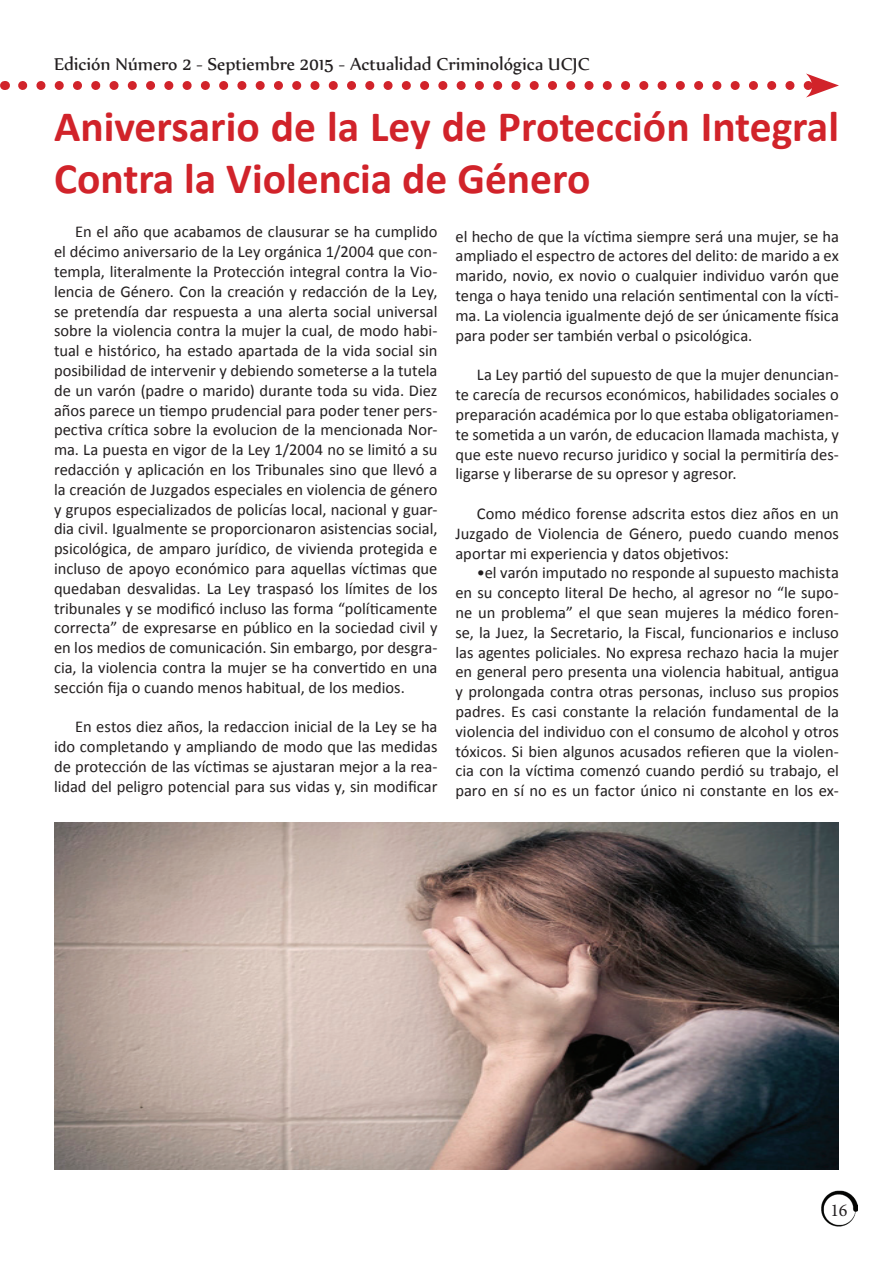
<style>
.page{position:relative;width:893px;height:1263px;background:#fff}
.page>*{position:absolute;margin:0;border:0;box-sizing:border-box;transform-origin:0 0}
.t1{font:700 43.5px/52.2px "Calibri";color:#d1232a}
.t2{font:21px "Nyala";color:#231f20}
.t3{font:18px "Minion Pro";color:#231f20}
.t4{font:16.5px/19.8px "Calibri";color:#231f20;text-align:justify}
</style>
<div class="page">
<svg style="left:23px;top:73px;width:816px;height:25px"></svg>
<img style="left:821px;top:1190px;width:37px;height:37px">
<img style="left:54px;top:822px;width:785px;height:348px">
<p class="t2" style="left:54px;top:51px;width:537px">Edición Número 2 - Septiembre 2015 - Actualidad Criminológica UCJC</p>
<h1 class="t1" style="left:54px;top:100px;width:786px">Aniversario de la Ley de Protección Integral<br>Contra la Violencia de Género</h1>
<p class="t4" style="left:54px;top:222px;width:385px;text-indent:21px">En el año que acabamos de clausurar se ha cumplido el décimo aniversario de la Ley orgánica 1/2004 que con&shy;templa, literalmente la Protección integral contra la Vio&shy;lencia de Género. Con la creación y redacción de la Ley, se pretendía dar respuesta a una alerta social universal sobre la violencia contra la mujer la cual, de modo habi&shy;tual e histórico, ha estado apartada de la vida social sin posibilidad de intervenir y debiendo someterse a la tutela de un varón (padre o marido) durante toda su vida. Diez años parece un tiempo prudencial para poder tener pers&shy;pectiva crítica sobre la evolucion de la mencionada Nor&shy;ma. La puesta en vigor de la Ley 1/2004 no se limitó a su redacción y aplicación en los Tribunales sino que llevó a la creación de Juzgados especiales en violencia de género y grupos especializados de policías local, nacional y guar&shy;dia civil. Igualmente se proporcionaron asistencias social, psicológica, de amparo jurídico, de vivienda protegida e incluso de apoyo económico para aquellas víctimas que quedaban desvalidas. La Ley traspasó los límites de los tribunales y se modificó incluso las forma “políticamente correcta” de expresarse en público en la sociedad civil y en los medios de comunicación. Sin embargo, por desgra&shy;cia, la violencia contra la mujer se ha convertido en una sección fija o cuando menos habitual, de los medios.</p>
<p class="t4" style="left:54px;top:717px;width:385px;text-indent:21px">En estos diez años, la redaccion inicial de la Ley se ha ido completando y ampliando de modo que las medidas de protección de las víctimas se ajustaran mejor a la rea&shy;lidad del peligro potencial para sus vidas y, sin modificar</p>
<p class="t4" style="left:455px;top:226px;width:385px">el hecho de que la víctima siempre será una mujer, se ha ampliado el espectro de actores del delito: de marido a ex marido, novio, ex novio o cualquier individuo varón que tenga o haya tenido una relación sentimental con la vícti&shy;ma. La violencia igualmente dejó de ser únicamente física para poder ser también verbal o psicológica.</p>
<p class="t4" style="left:455px;top:365px;width:385px;text-indent:21px">La Ley partió del supuesto de que la mujer denuncian&shy;te carecía de recursos económicos, habilidades sociales o preparación académica por lo que estaba obligatoriamen&shy;te sometida a un varón, de educacion llamada machista, y que este nuevo recurso juridico y social la permitiría des&shy;ligarse y liberarse de su opresor y agresor.</p>
<p class="t4" style="left:455px;top:504px;width:385px;text-indent:21px">Como médico forense adscrita estos diez años en un Juzgado de Violencia de Género, puedo cuando menos aportar mi experiencia y datos objetivos:</p>
<p class="t4" style="left:455px;top:563px;width:385px;text-indent:21px">•el varón imputado no responde al supuesto machista en su concepto literal De hecho, al agresor no “le supo&shy;ne un problema” el que sean mujeres la médico foren&shy;se, la Juez, la Secretario, la Fiscal, funcionarios e incluso las agentes policiales. No expresa rechazo hacia la mujer en general pero presenta una violencia habitual, antigua y prolongada contra otras personas, incluso sus propios padres. Es casi constante la relación fundamental de la violencia del individuo con el consumo de alcohol y otros tóxicos. Si bien algunos acusados refieren que la violen&shy;cia con la víctima comenzó cuando perdió su trabajo, el paro en sí no es un factor único ni constante en los ex-</p>
<p class="t3" style="left:830px;top:1198px;width:19px">16</p>
</div>
